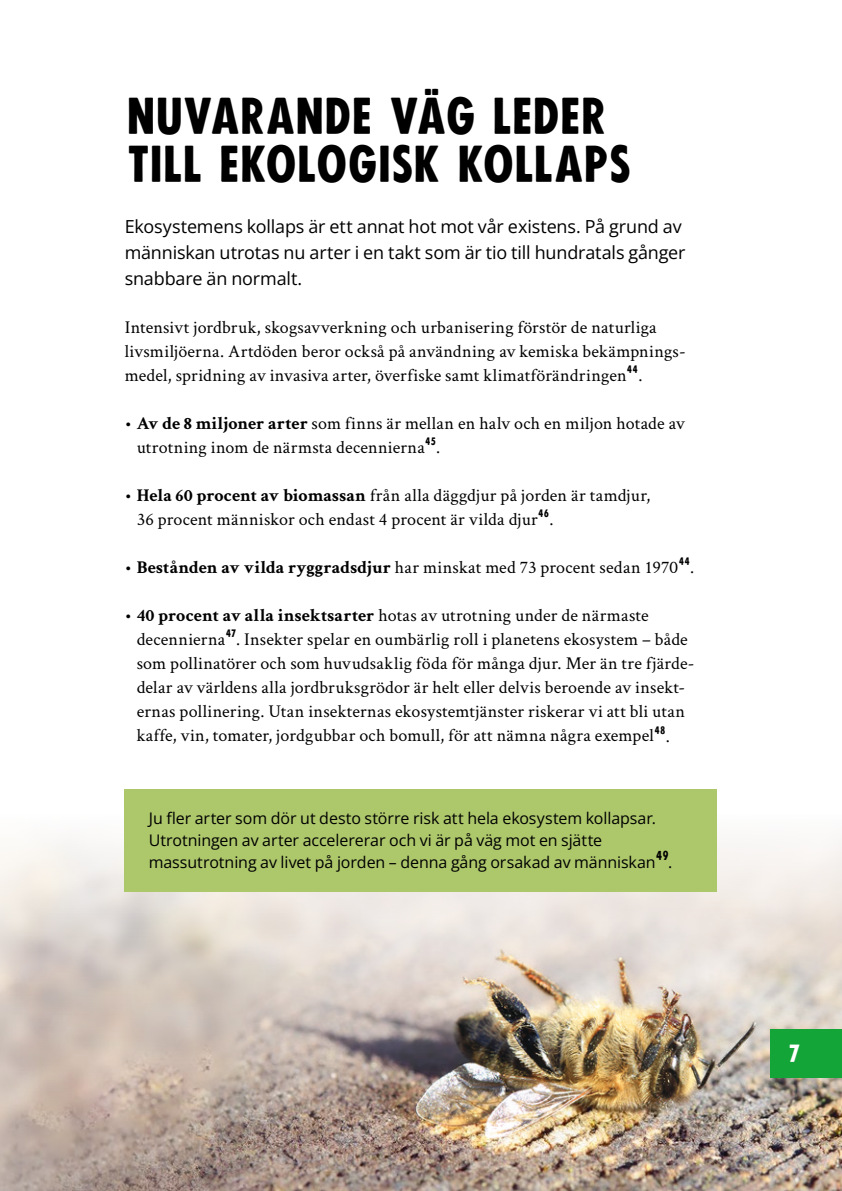
<style>
.page{position:relative;width:842px;height:1191px;background:#fff}
.page>*{position:absolute;margin:0;border:0;box-sizing:border-box;transform-origin:0 0}
.t1{font:48px/48px "FUCXEDCAPS Regular Swedish";letter-spacing:-.025em;color:#000}
.t2{font:23px "FUCXEDCAPS Regular Swedish";color:#fff}
.t3{font:18px/24px "Crimson Text";letter-spacing:.01em;color:#000}
.t4{font:18px/26px "Open Sans";letter-spacing:-.01em;color:#000}
.t5{font:16px/22px "Open Sans";letter-spacing:-.005em;color:#000}
.t6{font:12px "FUCXEDCAPS Regular Swedish";color:#000}
.s1{font-weight:700}
</style>
<div class="page">
<img style="left:0;top:813px;width:842px;height:378px">
<img style="left:236px;top:926px;width:574px;height:250px">
<div style="left:125px;top:789px;width:592px;height:102px;background:#adc76b"></div>
<div style="left:770px;top:1029px;width:72px;height:48px;background:#13a538"></div>
<h1 class="t1" style="left:125px;top:93px;width:507px">NUVARANDE VÄG LEDER<br>TILL EKOLOGISK KOLLAPS</h1>
<p class="t4" style="left:125px;top:212px;width:562px">Ekosystemens kollaps är ett annat hot mot vår existens. På grund av människan utrotas nu arter i en takt som är tio till hundratals gånger snabbare än normalt.</p>
<p class="t3" style="left:125px;top:315px;width:562px">Intensivt jordbruk, skogsavverkning och urbanisering förstör de naturliga livsmiljöerna. Artdöden beror också på användning av kemiska bekämpnings&shy;medel, spridning av invasiva arter, överfiske samt klimatförändringen<sup>44</sup>.</p>
<p class="t3" style="left:137px;top:411px;width:550px;text-indent:-12px">• <span class="s1">Av de 8 miljoner arter</span> som finns är mellan en halv och en miljon hotade av utrotning inom de närmsta decennierna<sup>45</sup>.</p>
<p class="t3" style="left:137px;top:483px;width:515px;text-indent:-12px">• <span class="s1">Hela 60 procent av biomassan</span> från alla däggdjur på jorden är tamdjur,<br>36 procent människor och endast 4 procent är vilda djur<sup>46</sup>.</p>
<p class="t3" style="left:125px;top:555px;width:571px">• <span class="s1">Bestånden av vilda ryggradsdjur</span> har minskat med 73 procent sedan 1970<sup>44</sup>.</p>
<p class="t3" style="left:137px;top:603px;width:559px;text-indent:-12px">• <span class="s1">40 procent av alla insektsarter</span> hotas av utrotning under de närmaste decennierna<sup>47</sup>. Insekter spelar en oumbärlig roll i planetens ekosystem – både som pollinatörer och som huvudsaklig föda för många djur. Mer än tre fjärde&shy;delar av världens alla jordbruksgrödor är helt eller delvis beroende av insekt&shy;ernas pollinering. Utan insekternas ekosystemtjänster riskerar vi att bli utan kaffe, vin, tomater, jordgubbar och bomull, för att nämna några exempel<sup>48</sup>.</p>
<p class="t5" style="left:149px;top:806px;width:509px">Ju fler arter som dör ut desto större risk att hela ekosystem kollapsar.<br>Utrotningen av arter accelererar och vi är på väg mot en sjätte massutrotning av livet på jorden – denna gång orsakad av människan</p>
<p class="t6" style="left:656px;top:848px;width:14px">49</p>
<p class="t5" style="left:668px;top:850px;width:3px">.</p>
<p class="t2" style="left:788px;top:1039px;width:14px">7</p>
</div>
